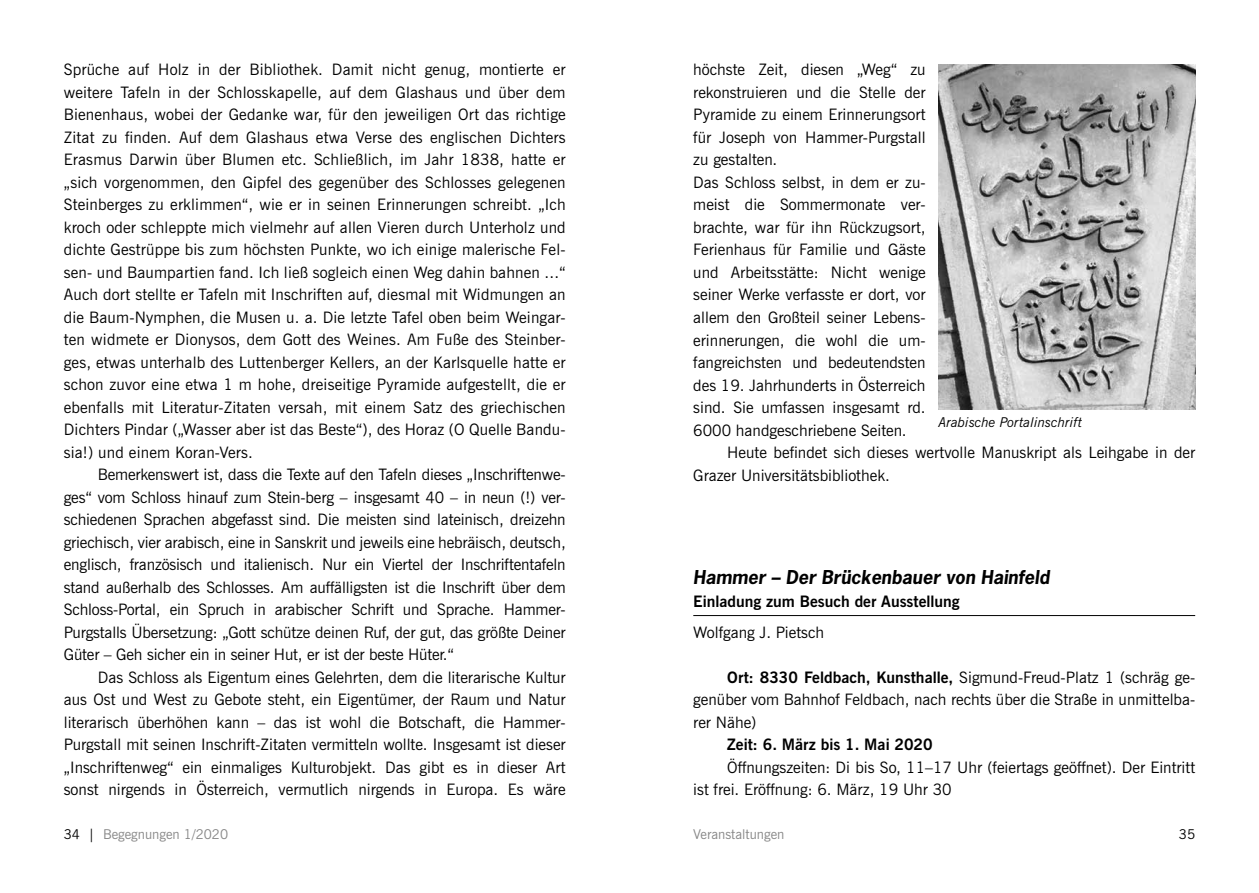
<style>
.page{position:relative;width:1259px;height:893px;background:#fff}
.page>*{position:absolute;margin:0;border:0;box-sizing:border-box;transform-origin:0 0}
.t1{font:italic 700 18px "News Gothic";color:#000}
.t2{font:15.75px/22.5px "News Gothic BT";color:#000;text-align:justify}
.t3{font:700 15.75px "News Gothic BT";color:#000}
.t4{font:13.5px "News Gothic BT";color:#878787}
.t5{font:italic 13.5px "News Gothic BT";color:#000}
.t6{font:13.5px "News Gothic BT";color:#000}
.s1{font-weight:700}
.s2{color:#000}
</style>
<div class="page">
<hr style="left:693px;top:615px;width:502px;height:1px;background:#000">
<img style="left:938px;top:64px;width:257px;height:345px">
<p class="t2" style="left:64px;top:58px;width:503px">Sprüche auf Holz in der Bibliothek. Damit nicht genug, montierte er weitere Tafeln in der Schlosskapelle, auf dem Glashaus und über dem Bienenhaus, wobei der Gedanke war, für den jeweiligen Ort das richtige Zitat zu finden. Auf dem Glashaus etwa Verse des englischen Dichters Erasmus Darwin über Blumen etc. Schließlich, im Jahr 1838, hatte er „sich vorgenommen, den Gipfel des gegenüber des Schlosses gelegenen Steinberges zu erklimmen“, wie er in seinen Erinnerungen schreibt. „Ich kroch oder schleppte mich vielmehr auf allen Vieren durch Unterholz und dichte Gestrüppe bis zum höchsten Punkte, wo ich einige malerische Fel&shy;sen- und Baumpartien fand. Ich ließ sogleich einen Weg dahin bahnen ...“ Auch dort stellte er Tafeln mit Inschriften auf, diesmal mit Widmungen an die Baum-Nymphen, die Musen u. a. Die letzte Tafel oben beim Weingar&shy;ten widmete er Dionysos, dem Gott des Weines. Am Fuße des Steinber&shy;ges, etwas unterhalb des Luttenberger Kellers, an der Karlsquelle hatte er schon zuvor eine etwa 1 m hohe, dreiseitige Pyramide aufgestellt, die er ebenfalls mit Literatur-Zitaten versah, mit einem Satz des griechischen Dichters Pindar („Wasser aber ist das Beste“), des Horaz (O Quelle Bandu&shy;sia!) und einem Koran-Vers.</p>
<p class="t2" style="left:64px;top:463px;width:503px;text-indent:34px">Bemerkenswert ist, dass die Texte auf den Tafeln dieses „Inschriftenwe&shy;ges“ vom Schloss hinauf zum Stein-berg – insgesamt 40 – in neun (!) ver&shy;schiedenen Sprachen abgefasst sind. Die meisten sind lateinisch, dreizehn griechisch, vier arabisch, eine in Sanskrit und jeweils eine hebräisch, deutsch, englisch, französisch und italienisch. Nur ein Viertel der Inschriftentafeln stand außerhalb des Schlosses. Am auffälligsten ist die Inschrift über dem Schloss-Portal, ein Spruch in arabischer Schrift und Sprache. Hammer-Purgstalls Übersetzung: „Gott schütze deinen Ruf, der gut, das größte Deiner Güter – Geh sicher ein in seiner Hut, er ist der beste Hüter.“</p>
<p class="t2" style="left:64px;top:666px;width:503px;text-indent:34px">Das Schloss als Eigentum eines Gelehrten, dem die literarische Kultur aus Ost und West zu Gebote steht, ein Eigentümer, der Raum und Natur literarisch überhöhen kann – das ist wohl die Botschaft, die Hammer-Purgstall mit seinen Inschrift-Zitaten vermitteln wollte. Insgesamt ist dieser „Inschriftenweg“ ein einmaliges Kulturobjekt. Das gibt es in dieser Art sonst nirgends in Österreich, vermutlich nirgends in Europa. Es wäre</p>
<p class="t2" style="left:693px;top:58px;width:234px;text-align:left">höchste Zeit, diesen „Weg“ zu rekonstruieren und die Stelle der<br>Pyramide zu einem Erinnerungsort für Joseph von Hammer-Purgstall zu gestalten.<br>Das Schloss selbst, in dem er zu&shy;meist die Sommermonate ver&shy;brachte, war für ihn Rückzugsort,<br>Ferienhaus für Familie und Gäste und Arbeitsstätte: Nicht wenige seiner Werke verfasste er dort, vor allem den Großteil seiner Lebens&shy;erinnerungen, die wohl die um&shy;fangreichsten und bedeutendsten des 19. Jahrhunderts in Österreich sind. Sie umfassen insgesamt rd.<br>6000 handgeschriebene Seiten.</p>
<p class="t2" style="left:693px;top:441px;width:503px;text-indent:34px">Heute befindet sich dieses wertvolle Manuskript als Leihgabe in der<br>Grazer Universitätsbibliothek.</p>
<p class="t5" style="left:938px;top:414px;width:145px">Arabische Portalinschrift</p>
<p class="t1" style="left:693px;top:566px;width:358px">Hammer – Der Brückenbauer von Hainfeld</p>
<p class="t3" style="left:693px;top:592px;width:268px">Einladung zum Besuch der Ausstellung</p>
<p class="t2" style="left:693px;top:621px;width:132px">Wolfgang J. Pietsch</p>
<p class="t2" style="left:693px;top:666px;width:503px;text-indent:34px"><span class="s1">Ort: 8330 Feldbach, Kunsthalle,</span> Sigmund-Freud-Platz 1 (schräg ge&shy;genüber vom Bahnhof Feldbach, nach rechts über die Straße in unmittelba&shy;rer Nähe)</p>
<p class="t3" style="left:727px;top:735px;width:207px">Zeit: 6. März bis 1. Mai 2020</p>
<p class="t2" style="left:693px;top:756px;width:503px;text-indent:34px">Öffnungszeiten: Di bis So, 11–17 Uhr (feiertags geöffnet). Der Eintritt ist frei. Eröffnung: 6. März, 19 Uhr 30</p>
<p class="t4" style="left:64px;top:826px;width:166px"><span class="s2">34 |</span> Begegnungen 1/2020</p>
<p class="t4" style="left:693px;top:826px;width:93px">Veranstaltungen</p>
<p class="t6" style="left:1179px;top:826px;width:18px">35</p>
</div>
